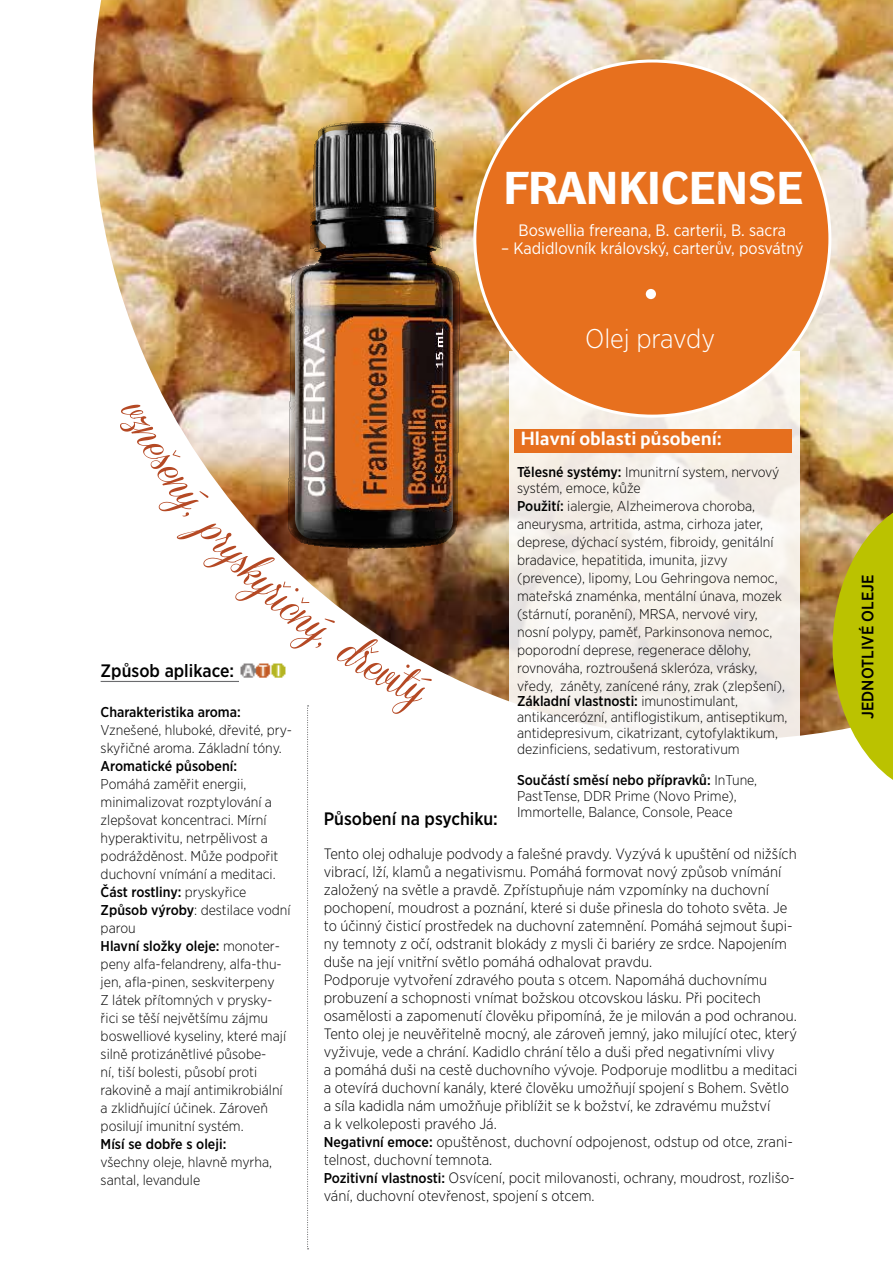
<style>
.page{position:relative;width:893px;height:1263px;background:#fff}
.page>*{position:absolute;margin:0;border:0;box-sizing:border-box;transform-origin:0 0}
.t1{font:700 45px "Dyna Grotesk RE";letter-spacing:.015em;color:#fff}
.t2{font:300 27px "Gotham Narrow";color:#fff}
.t3{font:500 18px "Gotham Narrow";color:#000}
.t4{font:700 18px "Route 159";color:#fff}
.t5{font:16.5px "Gotham Narrow";color:#fff}
.t6{font:500 16.5px "Gotham Narrow";color:#000}
.t7{font:300 15px/18px "Gotham Narrow";color:#000}
.t8{font:300 14.25px/18px "Gotham Narrow";color:#000}
.t9{font:500 14.25px "Gotham Narrow";color:#000}
.s1{font-weight:500}
.s2{font-weight:500;font-size:14.25px}
</style>
<div class="page">
<img style="left:92px;top:0;width:801px;height:736px">
<svg style="left:833px;top:495px;width:60px;height:285px;background:#beb931"></svg>
<hr style="left:101px;top:681px;width:185px;height:1px;background:#6b6c6e">
<svg style="left:509px;top:352px;width:291px;height:388px;fill:#f6f2ec"></svg>
<div style="left:475px;top:61px;width:355px;height:355px;background:#e7701e;border-radius:50%"></div>
<div style="left:646px;top:289px;width:10px;height:10px;background:#fff;border-radius:50%"></div>
<div style="left:514px;top:429px;width:278px;height:24px;background:#e66f1e"></div>
<img style="left:224px;top:87px;width:256px;height:466px">
<svg style="left:119px;top:401px;width:313px;height:848px"></svg>
<p class="t3" style="left:101px;top:659px;width:135px">Způsob aplikace:</p>
<p class="t9" style="left:101px;top:703px;width:142px">Charakteristika aroma:</p>
<p class="t8" style="left:101px;top:720px;width:193px">Vznešené, hluboké, dřevité, pry&shy;skyřičné aroma. Základní tóny.</p>
<p class="t9" style="left:101px;top:757px;width:138px">Aromatické působení:</p>
<p class="t8" style="left:101px;top:774px;width:191px">Pomáhá zaměřit energii, minimalizovat rozptylování a zlepšovat koncentraci. Mírní hyperaktivitu, netrpělivost a podrážděnost. Může podpořit duchovní vnímání a meditaci.<br><span class="s1">Část rostliny:</span> pryskyřice<br><span class="s1">Způsob výroby</span>: destilace vodní parou<br><span class="s1">Hlavní složky oleje:</span> monoter&shy;peny alfa-felandreny, alfa-thu&shy;jen, afla-pinen, seskviterpeny<br>Z látek přítomných v prysky&shy;řici se těší největšímu zájmu boswelliové kyseliny, které mají silně protizánětlivé působe-<br>ní, tiší bolesti, působí proti rakovině a mají antimikrobiální a zklidňující účinek. Zároveň posilují imunitní systém.</p>
<p class="t9" style="left:101px;top:1135px;width:127px">Mísí se dobře s oleji:</p>
<p class="t8" style="left:101px;top:1152px;width:173px">všechny oleje, hlavně myrha, santal, levandule</p>
<h1 class="t1" style="left:504px;top:162px;width:300px">FRANKICENSE</h1>
<p class="t5" style="left:518px;top:220px;width:269px">Boswellia frereana, B. carterii, B. sacra</p>
<p class="t5" style="left:501px;top:238px;width:304px">– Kadidlovník královský, carterův, posvátný</p>
<h2 class="t2" style="left:585px;top:322px;width:132px">Olej pravdy</h2>
<p class="t4" style="left:521px;top:427px;width:203px">Hlavní oblasti působení:</p>
<p class="t8" style="left:517px;top:464px;width:264px;line-height:15.8px"><span class="s1">Tělesné systémy:</span> Imunitrní system, nervový systém, emoce, kůže</p>
<p class="t8" style="left:517px;top:496px;width:269px"><span class="s1">Použití:</span> ialergie, Alzheimerova choroba, aneurysma, artritida, astma, cirhoza jater, deprese, dýchací systém, fibroidy, genitální bradavice, hepatitida, imunita, jizvy (prevence), lipomy, Lou Gehringova nemoc, mateřská znaménka, mentální únava, mozek (stárnutí, poranění), MRSA, nervové viry, nosní polypy, paměť, Parkinsonova nemoc, poporodní deprese, regenerace dělohy, rovnováha, roztroušená skleróza, vrásky, vředy, záněty, zanícené rány, zrak (zlepšení),</p>
<p class="t8" style="left:517px;top:693px;width:272px;line-height:15.8px"><span class="s1">Základní vlastnosti:</span> imunostimulant, antikancerózní, antiflogistikum, antiseptikum, antidepresivum, cikatrizant, cytofylaktikum, dezinficiens, sedativum, restorativum</p>
<p class="t8" style="left:517px;top:772px;width:242px;line-height:15.8px"><span class="s1">Součástí směsí nebo přípravků:</span> InTune,<br>PastTense, DDR Prime (Novo Prime),<br>Immortelle, Balance, Console, Peace</p>
<p class="t3" style="left:324px;top:807px;width:176px">Působení na psychiku:</p>
<p class="t7" style="left:324px;top:844px;width:475px">Tento olej odhaluje podvody a falešné pravdy. Vyzývá k upuštění od nižších vibrací, lží, klamů a negativismu. Pomáhá formovat nový způsob vnímání založený na světle a pravdě. Zpřístupňuje nám vzpomínky na duchovní pochopení, moudrost a poznání, které si duše přinesla do tohoto světa. Je to účinný čisticí prostředek na duchovní zatemnění. Pomáhá sejmout šupi&shy;ny temnoty z očí, odstranit blokády z mysli či bariéry ze srdce. Napojením duše na její vnitřní světlo pomáhá odhalovat pravdu.<br>Podporuje vytvoření zdravého pouta s otcem. Napomáhá duchovnímu probuzení a schopnosti vnímat božskou otcovskou lásku. Při pocitech osamělosti a zapomenutí člověku připomíná, že je milován a pod ochranou.<br>Tento olej je neuvěřitelně mocný, ale zároveň jemný, jako milující otec, který vyživuje, vede a chrání. Kadidlo chrání tělo a duši před negativními vlivy<br>a pomáhá duši na cestě duchovního vývoje. Podporuje modlitbu a meditaci a otevírá duchovní kanály, které člověku umožňují spojení s Bohem. Světlo a síla kadidla nám umožňuje přiblížit se k božství, ke zdravému mužství<br>a k velkoleposti pravého Já.<br><span class="s2">Negativní emoce:</span> opuštěnost, duchovní odpojenost, odstup od otce, zrani&shy;telnost, duchovní temnota.<br><span class="s2">Pozitivní vlastnosti:</span> Osvícení, pocit milovanosti, ochrany, moudrost, rozlišo&shy;vání, duchovní otevřenost, spojení s otcem.</p>
<p class="t6" style="left:857px;top:719px;width:146px;rotate:-90deg">JEDNOTLIVÉ OLEJE</p>
</div>
